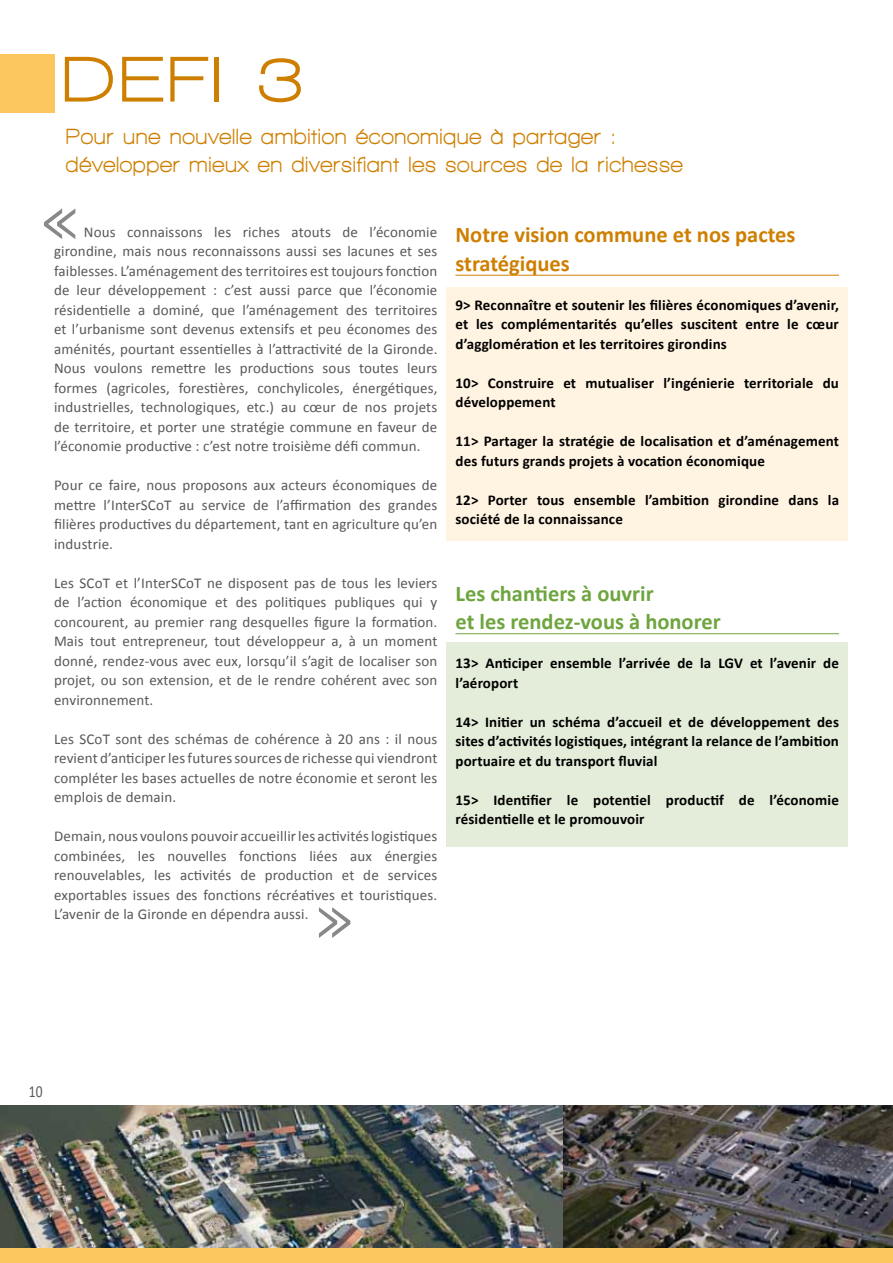
<style>
.page{position:relative;width:893px;height:1263px;background:#fff}
.page>*{position:absolute;margin:0;border:0;box-sizing:border-box;transform-origin:0 0}
.t1{font:800 66px "Walkway Expand";color:#ce7f00;scale:.88 1}
.t2{font:800 22.5px/28.5px "Walkway Expand";letter-spacing:.04em;color:#ce7f00;scale:.75 1}
.t3{font:700 22.5px/28.5px "Calibri";color:#6ea53f}
.t4{font:700 22.5px/28.5px "Calibri";color:#ce7f00}
.t5{font:16.8px "Calibri";color:#58585a;scale:.8 1}
.t6{font:15px/19.5px "Calibri";letter-spacing:.01em;color:#58585a;text-align:justify}
.t7{font:700 15px/19.5px "Calibri";letter-spacing:.01em;color:#000}
</style>
<div class="page">
<div style="left:0;top:1193px;width:893px;height:70px;background:#fcc75e"></div>
<img style="left:0;top:1106px;width:893px;height:141px">
<div style="left:0;top:54px;width:54px;height:58px;background:#fcc75e"></div>
<div style="left:446px;top:642px;width:402px;height:204px;background:#e4edd9"></div>
<div style="left:446px;top:287px;width:402px;height:253px;background:#fff4e2"></div>
<hr style="left:455px;top:275px;width:384px;height:1px;background:#ce7f00">
<hr style="left:455px;top:633px;width:384px;height:1px;background:#6ea53f">
<svg style="left:44px;top:208px;width:31px;height:31px"></svg>
<svg style="left:319px;top:907px;width:31px;height:31px"></svg>
<h1 class="t1" style="left:62px;top:44px;width:276px">Defi 3</h1>
<h2 class="t2" style="left:66px;top:122px;width:824px">Pour une nouvelle ambition économique à partager : développer mieux en diversifiant les sources de la richesse</h2>
<p class="t6" style="left:54px;top:221px;width:385px;text-indent:30px">Nous connaissons les riches atouts de l’économie girondine, mais nous reconnaissons aussi ses lacunes et ses faiblesses. L’aménagement des territoires est toujours fonction de leur développement : c’est aussi parce que l’économie résidentielle a dominé, que l’aménagement des territoires et l’urbanisme sont devenus extensifs et peu économes des aménités, pourtant essentielles à l’attractivité de la Gironde.<br>Nous voulons remettre les productions sous toutes leurs formes (agricoles, forestières, conchylicoles, énergétiques, industrielles, technologiques, etc.) au cœur de nos projets de territoire, et porter une stratégie commune en faveur de l’économie productive : c’est notre troisième défi commun.</p>
<p class="t6" style="left:54px;top:475px;width:385px">Pour ce faire, nous proposons aux acteurs économiques de mettre l’InterSCoT au service de l’affirmation des grandes filières productives du département, tant en agriculture qu’en industrie.</p>
<p class="t6" style="left:54px;top:572px;width:385px">Les SCoT et l’InterSCoT ne disposent pas de tous les leviers de l’action économique et des politiques publiques qui y concourent, au premier rang desquelles figure la formation.<br>Mais tout entrepreneur, tout développeur a, à un moment donné, rendez-vous avec eux, lorsqu’il s’agit de localiser son projet, ou son extension, et de le rendre cohérent avec son environnement.</p>
<p class="t6" style="left:54px;top:728px;width:385px">Les SCoT sont des schémas de cohérence à 20 ans : il nous revient d’anticiper les futures sources de richesse qui viendront compléter les bases actuelles de notre économie et seront les emplois de demain.</p>
<p class="t6" style="left:54px;top:826px;width:385px">Demain, nous voulons pouvoir accueillir les activités logistiques combinées, les nouvelles fonctions liées aux énergies renouvelables, les activités de production et de services exportables issues des fonctions récréatives et touristiques.<br>L’avenir de la Gironde en dépendra aussi.</p>
<h2 class="t4" style="left:455px;top:219px;width:342px">Notre vision commune et nos pactes stratégiques</h2>
<p class="t7" style="left:455px;top:294px;width:385px;text-align:justify">9&gt; Reconnaître et soutenir les filières économiques d’avenir, et les complémentarités qu’elles suscitent entre le cœur d’agglomération et les territoires girondins</p>
<p class="t7" style="left:455px;top:372px;width:385px">10&gt; Construire et mutualiser l’ingénierie territoriale du développement</p>
<p class="t7" style="left:455px;top:431px;width:385px">11&gt; Partager la stratégie de localisation et d’aménagement des futurs grands projets à vocation économique</p>
<p class="t7" style="left:455px;top:489px;width:385px">12&gt; Porter tous ensemble l’ambition girondine dans la société de la connaissance</p>
<h2 class="t3" style="left:455px;top:578px;width:267px">Les chantiers à ouvrir<br>et les rendez-vous à honorer</h2>
<p class="t7" style="left:455px;top:653px;width:385px">13&gt; Anticiper ensemble l’arrivée de la LGV et l’avenir de l’aéroport</p>
<p class="t7" style="left:455px;top:711px;width:385px;text-align:justify">14&gt; Initier un schéma d’accueil et de développement des sites d’activités logistiques, intégrant la relance de l’ambition portuaire et du transport fluvial</p>
<p class="t7" style="left:455px;top:789px;width:385px">15&gt; Identifier le potentiel productif de l’économie résidentielle et le promouvoir</p>
<p class="t5" style="left:29px;top:1081px;width:19px">10</p>
</div>
